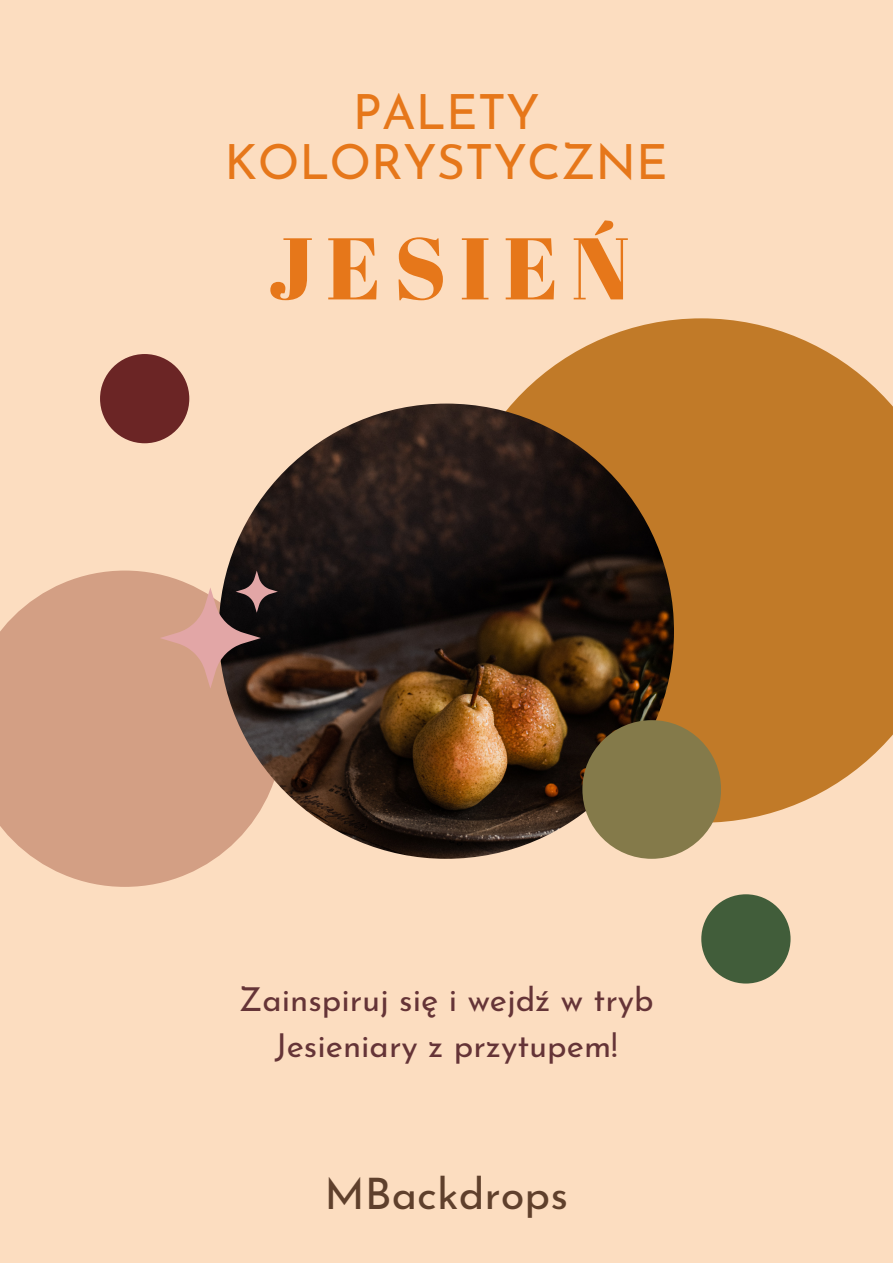
<style>
.page{position:relative;width:893px;height:1264px;background:#fff}
.page>*{position:absolute;margin:0;border:0;box-sizing:border-box;transform-origin:0 0}
.t1{font:87.3px "Abril Fatface";letter-spacing:.15em;color:#e6771a}
.t2{font:48.6px/49.5px "Josefin Sans";color:#e6771a;text-align:center}
.t3{font:43.5px "Josefin Sans";color:#5f402c}
.t4{font:33px/46px "Josefin Sans";color:#653437;text-align:center}
</style>
<div class="page">
<div style="left:0;top:0;width:892px;height:1262px;background:#fcddc0"></div>
<svg style="left:0;top:570px;width:283px;height:316px;background:#d8a78b"></svg>
<div style="left:701px;top:894px;width:89px;height:89px;background:#415d3a;border-radius:50%"></div>
<svg style="left:506px;top:318px;width:386px;height:504px;background:#c7853a"></svg>
<div style="left:100px;top:354px;width:89px;height:89px;background:#6b2525;border-radius:50%"></div>
<img style="left:219px;top:403px;width:455px;height:455px;border-radius:50%">
<svg style="left:160px;top:570px;width:118px;height:118px;background:#916e62"></svg>
<div style="left:582px;top:720px;width:139px;height:138px;background:#847a4a;border-radius:50%"></div>
<p class="t2" style="left:224px;top:92px;width:445px">PALETY<br>KOLORYSTYCZNE</p>
<p class="t1" style="left:268px;top:207px;width:363px">JESIEŃ</p>
<p class="t4" style="left:239px;top:979px;width:416px">Zainspiruj się i wejdź w tryb<br>Jesieniary z przytupem!</p>
<p class="t3" style="left:324px;top:1176px;width:245px">MBackdrops</p>
</div>
